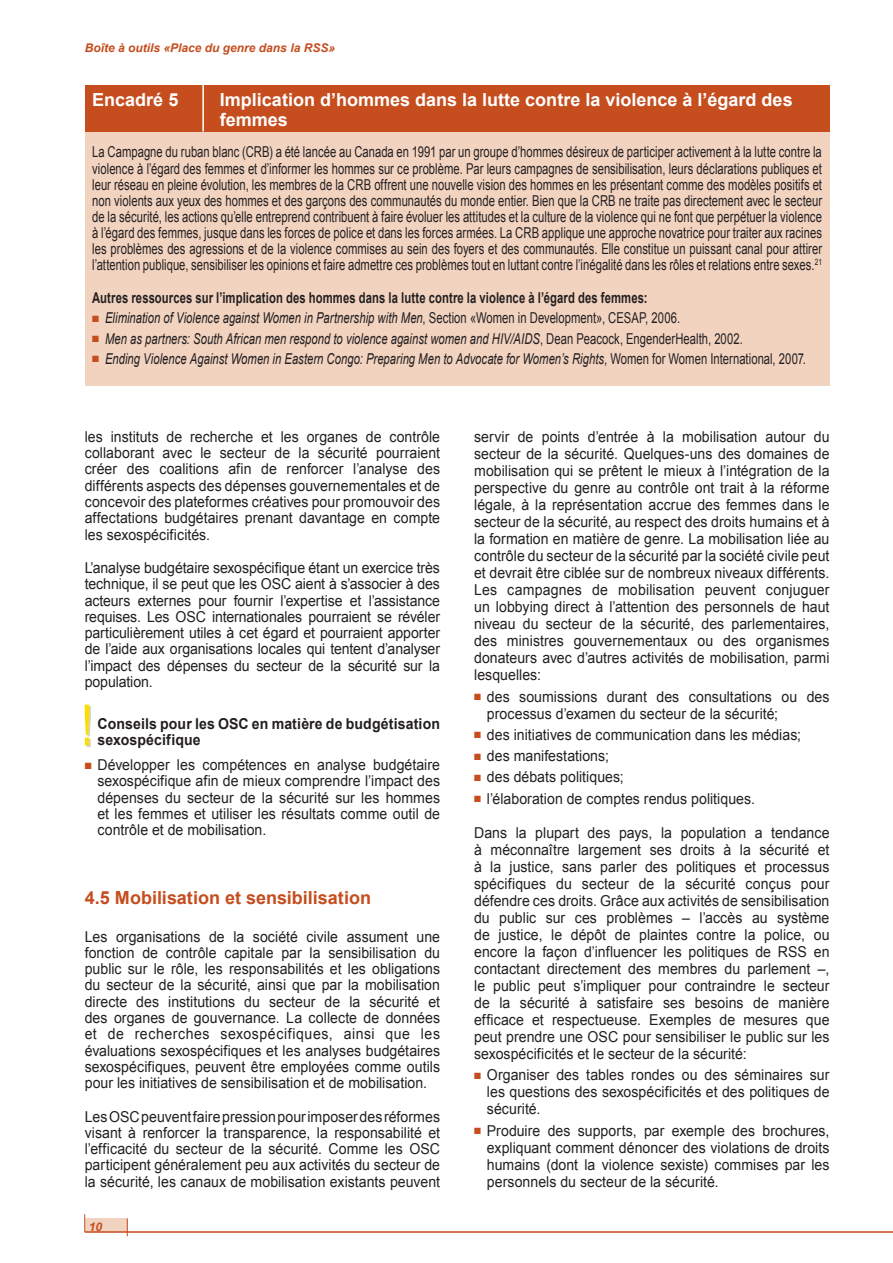
<style>
.page{position:relative;width:893px;height:1263px;background:#fff}
.page>*{position:absolute;margin:0;border:0;box-sizing:border-box;transform-origin:0 0}
.t1{font:700 18px/19.5px "Arial";color:#fff}
.t2{font:700 18px "Arial";color:#c54d1e}
.t3{font:15px/17px "Arial";color:#231f20;text-align:justify;scale:.94 1}
.t4{font:15px/16px "Arial";color:#231f20;text-align:justify;scale:.75 1}
.t5{font:italic 15px "Arial";letter-spacing:.005em;color:#231f20;scale:.75 1}
.t6{font:700 15px "Arial";letter-spacing:.01em;color:#231f20;scale:.75 1}
.t7{font:700 15px/16.4px "Arial";letter-spacing:.01em;color:#231f20;scale:.94 1}
.t8{font:italic 700 12px "Arial";color:#c54d1e}
.s1{color:#c54d1e}
.s2{font-style:normal}
</style>
<div class="page">
<div style="left:85px;top:1218px;width:42px;height:13px;background:#f2d3c0"></div>
<svg style="left:84px;top:1214px;width:1px;height:17px"></svg>
<svg style="left:127px;top:1218px;width:1px;height:17px"></svg>
<hr style="left:85px;top:1231px;width:807px;height:1px;background:#c54d1e">
<svg style="left:85px;top:704px;width:6px;height:42px"></svg>
<div style="left:85px;top:109px;width:744px;height:277px;background:#f2d3c0"></div>
<div style="left:85px;top:85px;width:744px;height:46px;background:#c54d1e"></div>
<hr style="left:202px;top:85px;width:2px;height:46px;background:#fff">
<p class="t8" style="left:85px;top:40px;width:252px">Boîte à outils «Place du genre dans la RSS»</p>
<p class="t1" style="left:92px;top:91px;width:88px">Encadré 5</p>
<p class="t1" style="left:220px;top:91px;width:574px">Implication d’hommes dans la lutte contre la violence à l’égard des femmes</p>
<p class="t4" style="left:92px;top:144px;width:974px">La Campagne du ruban blanc (CRB) a été lancée au Canada en 1991 par un groupe d’hommes désireux de participer activement à la lutte contre la violence à l’égard des femmes et d’informer les hommes sur ce problème. Par leurs campagnes de sensibilisation, leurs déclarations publiques et leur réseau en pleine évolution, les membres de la CRB offrent une nouvelle vision des hommes en les présentant comme des modèles positifs et non violents aux yeux des hommes et des garçons des communautés du monde entier. Bien que la CRB ne traite pas directement avec le secteur de la sécurité, les actions qu’elle entreprend contribuent à faire évoluer les attitudes et la culture de la violence qui ne font que perpétuer la violence à l’égard des femmes, jusque dans les forces de police et dans les forces armées. La CRB applique une approche novatrice pour traiter aux racines les problèmes des agressions et de la violence commises au sein des foyers et des communautés. Elle constitue un puissant canal pour attirer l’attention publique, sensibiliser les opinions et faire admettre ces problèmes tout en luttant contre l’inégalité dans les rôles et relations entre sexes.<sup>21</sup></p>
<p class="t6" style="left:92px;top:288px;width:741px">Autres ressources sur l’implication des hommes dans la lutte contre la violence à l’égard des femmes:</p>
<p class="t5" style="left:92px;top:308px;width:785px"><span class="s1">■</span> Elimination of Violence against Women in Partnership with Men<span class="s2">, Section «Women in Development», CESAP, 2006.</span></p>
<p class="t5" style="left:92px;top:328px;width:868px"><span class="s1">■</span> Men as partners: South African men respond to violence against women and HIV/AIDS<span class="s2">, Dean Peacock, EngenderHealth, 2002.</span></p>
<p class="t5" style="left:92px;top:349px;width:952px"><span class="s1">■</span> Ending Violence Against Women in Eastern Congo: Preparing Men to Advocate for Women’s Rights<span class="s2">, Women for Women International, 2007.</span></p>
<p class="t3" style="left:85px;top:428px;width:379px;line-height:16.4px">les instituts de recherche et les organes de contrôle collaborant avec le secteur de la sécurité pourraient créer des coalitions afin de renforcer l’analyse des différents aspects des dépenses gouvernementales et de concevoir des plateformes créatives pour promouvoir des affectations budgétaires prenant davantage en compte les sexospécificités.</p>
<p class="t3" style="left:85px;top:559px;width:379px;line-height:16.4px">L’analyse budgétaire sexospécifique étant un exercice très technique, il se peut que les OSC aient à s’associer à des acteurs externes pour fournir l’expertise et l’assistance requises. Les OSC internationales pourraient se révéler particulièrement utiles à cet égard et pourraient apporter de l’aide aux organisations locales qui tentent d’analyser l’impact des dépenses du secteur de la sécurité sur la population.</p>
<p class="t7" style="left:97px;top:715px;width:366px">Conseils pour les OSC en matière de budgétisation sexospécifique</p>
<p class="t3" style="left:97px;top:756px;width:366px;line-height:16.4px;text-indent:-13px"><span class="s1">■</span> Développer les compétences en analyse budgétaire sexospécifique afin de mieux comprendre l’impact des dépenses du secteur de la sécurité sur les hommes et les femmes et utiliser les résultats comme outil de contrôle et de mobilisation.</p>
<p class="t2" style="left:85px;top:885px;width:288px">4.5 Mobilisation et sensibilisation</p>
<p class="t3" style="left:85px;top:928px;width:379px;line-height:16.4px">Les organisations de la société civile assument une fonction de contrôle capitale par la sensibilisation du public sur le rôle, les responsabilités et les obligations du secteur de la sécurité, ainsi que par la mobilisation directe des institutions du secteur de la sécurité et des organes de gouvernance. La collecte de données et de recherches sexospécifiques, ainsi que les évaluations sexospécifiques et les analyses budgétaires sexospécifiques, peuvent être employées comme outils pour les initiatives de sensibilisation et de mobilisation.</p>
<p class="t3" style="left:85px;top:1107px;width:379px;line-height:16.4px">Les OSC peuvent faire pression pour imposer des réformes visant à renforcer la transparence, la responsabilité et l’efficacité du secteur de la sécurité. Comme les OSC participent généralement peu aux activités du secteur de la sécurité, les canaux de mobilisation existants peuvent</p>
<p class="t8" style="left:89px;top:1218px;width:15px">10</p>
<p class="t3" style="left:474px;top:428px;width:379px">servir de points d’entrée à la mobilisation autour du secteur de la sécurité. Quelques-uns des domaines de mobilisation qui se prêtent le mieux à l’intégration de la perspective du genre au contrôle ont trait à la réforme légale, à la représentation accrue des femmes dans le secteur de la sécurité, au respect des droits humains et à la formation en matière de genre. La mobilisation liée au contrôle du secteur de la sécurité par la société civile peut et devrait être ciblée sur de nombreux niveaux différents.<br>Les campagnes de mobilisation peuvent conjuguer un lobbying direct à l’attention des personnels de haut niveau du secteur de la sécurité, des parlementaires, des ministres gouvernementaux ou des organismes donateurs avec d’autres activités de mobilisation, parmi lesquelles:</p>
<p class="t3" style="left:486px;top:687px;width:366px;text-indent:-13px"><span class="s1">■</span> des soumissions durant des consultations ou des processus d’examen du secteur de la sécurité;</p>
<p class="t3" style="left:474px;top:726px;width:349px"><span class="s1">■</span> des initiatives de communication dans les médias;</p>
<p class="t3" style="left:474px;top:747px;width:145px"><span class="s1">■</span> des manifestations;</p>
<p class="t3" style="left:474px;top:768px;width:161px"><span class="s1">■</span> des débats politiques;</p>
<p class="t3" style="left:474px;top:789px;width:300px"><span class="s1">■</span> l’élaboration de comptes rendus politiques.</p>
<p class="t3" style="left:474px;top:824px;width:379px">Dans la plupart des pays, la population a tendance à méconnaître largement ses droits à la sécurité et à la justice, sans parler des politiques et processus spécifiques du secteur de la sécurité conçus pour défendre ces droits. Grâce aux activités de sensibilisation du public sur ces problèmes – l’accès au système de justice, le dépôt de plaintes contre la police, ou encore la façon d’influencer les politiques de RSS en contactant directement des membres du parlement –, le public peut s’impliquer pour contraindre le secteur de la sécurité à satisfaire ses besoins de manière efficace et respectueuse. Exemples de mesures que peut prendre une OSC pour sensibiliser le public sur les sexospécificités et le secteur de la sécurité:</p>
<p class="t3" style="left:486px;top:1066px;width:366px;text-indent:-13px"><span class="s1">■</span> Organiser des tables rondes ou des séminaires sur les questions des sexospécificités et des politiques de sécurité.</p>
<p class="t3" style="left:486px;top:1121px;width:366px;text-indent:-13px"><span class="s1">■</span> Produire des supports, par exemple des brochures, expliquant comment dénoncer des violations de droits humains (dont la violence sexiste) commises par les personnels du secteur de la sécurité.</p>
</div>
